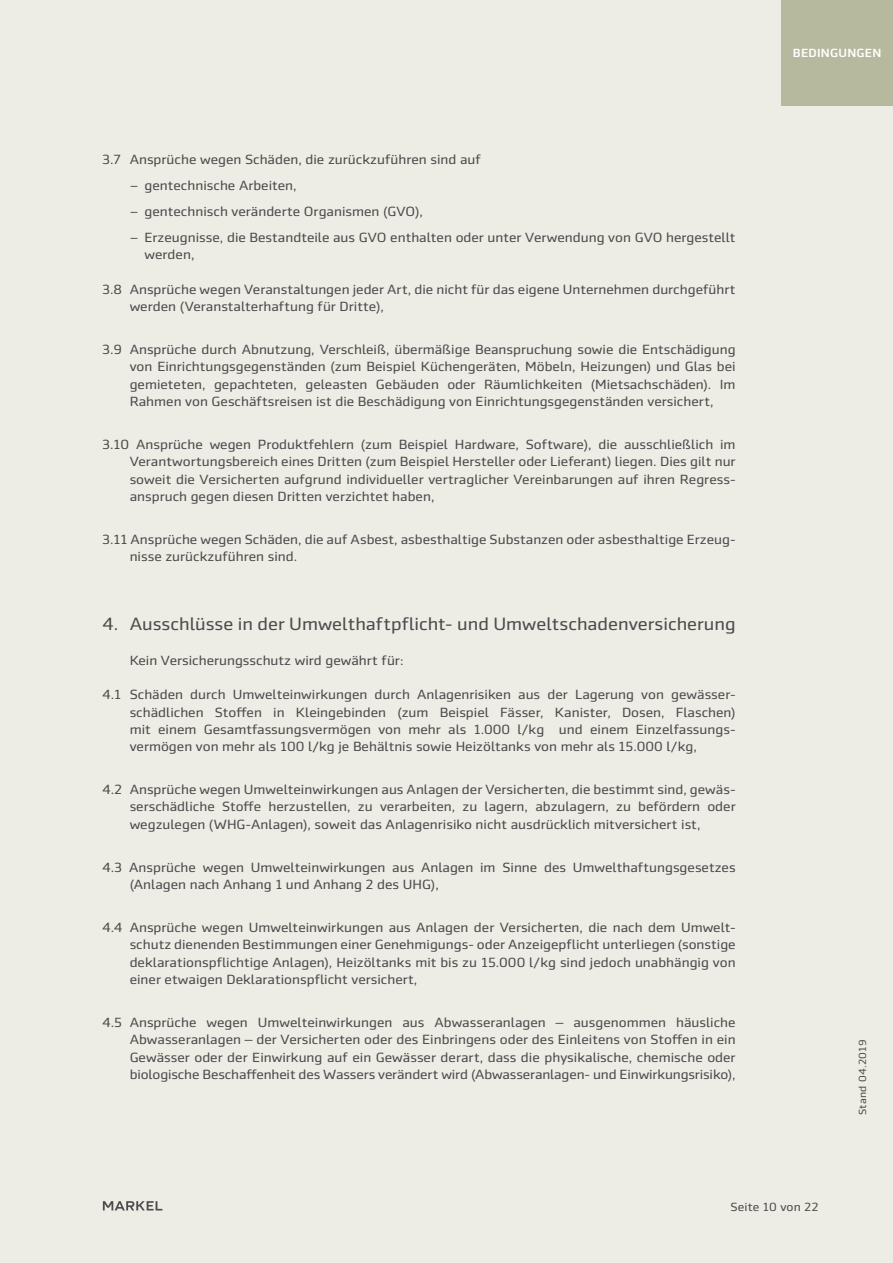
<style>
.page{position:relative;width:893px;height:1263px;background:#eeede5}
.page>*{position:absolute;margin:0;border:0;box-sizing:border-box;transform-origin:0 0}
.t1{font:18px "Markel Sans";color:#4d4b4d}
.t2{font:13.5px/17.2px "Markel Sans";color:#4d4b4d}
.t3{font:12px "Markel Sans";letter-spacing:.01em;color:#4d4b4d}
.t4{font:500 12px "Markel Sans";letter-spacing:.02em;color:#fff}
.t5{font:10.5px "Markel Sans";letter-spacing:.02em;color:#4d4b4d}
</style>
<div class="page">
<svg style="left:103px;top:1201px;width:59px;height:9px"></svg>
<div style="left:781px;top:0;width:112px;height:105px;background:#b7b99f"></div>
<p class="t2" style="left:130px;top:147px;width:607px;line-height:26px;text-indent:-28px">3.7 Ansprüche wegen Schäden, die zurückzuführen sind auf<br>‒ gentechnische Arbeiten,<br>‒ gentechnisch veränderte Organismen (GVO),<br>‒ Erzeugnisse, die Bestandteile aus GVO enthalten oder unter Verwendung von GVO hergestellt</p>
<p class="t2" style="left:145px;top:246px;width:51px">werden,</p>
<p class="t2" style="left:130px;top:281px;width:607px;text-indent:-28px">3.8 Ansprüche wegen Veranstaltungen jeder Art, die nicht für das eigene Unternehmen durchgeführt werden (Veranstalterhaftung für Dritte),</p>
<p class="t2" style="left:130px;top:341px;width:607px;text-align:justify;text-indent:-28px">3.9 Ansprüche durch Abnutzung, Verschleiß, übermäßige Beanspruchung sowie die Entschädigung von Einrichtungsgegenständen (zum Beispiel Küchengeräten, Möbeln, Heizungen) und Glas bei gemieteten, gepachteten, geleasten Gebäuden oder Räumlichkeiten (Mietsachschäden). Im Rahmen von Geschäftsreisen ist die Beschädigung von Einrichtungsgegenständen versichert,</p>
<p class="t2" style="left:130px;top:436px;width:607px;text-align:justify;text-indent:-28px">3.10 Ansprüche wegen Produktfehlern (zum Beispiel Hardware, Software), die ausschließlich im Verantwortungsbereich eines Dritten (zum Beispiel Hersteller oder Lieferant) liegen. Dies gilt nur soweit die Versicherten aufgrund individueller vertraglicher Vereinbarungen auf ihren Regress&shy;anspruch gegen diesen Dritten verzichtet haben,</p>
<p class="t2" style="left:130px;top:531px;width:607px;text-indent:-28px">3.11 Ansprüche wegen Schäden, die auf Asbest, asbesthaltige Substanzen oder asbesthaltige Erzeug&shy;nisse zurückzuführen sind.</p>
<h1 class="t1" style="left:102px;top:614px;width:635px">4. Ausschlüsse in der Umwelthaftpflicht- und Umweltschadenversicherung</h1>
<p class="t2" style="left:130px;top:652px;width:275px">Kein Versicherungsschutz wird gewährt für:</p>
<p class="t2" style="left:130px;top:686px;width:607px;text-indent:-28px">4.1 Schäden durch Umwelteinwirkungen durch Anlagenrisiken aus der Lagerung von gewässer&shy;schädlichen Stoffen in Kleingebinden (zum Beispiel Fässer, Kanister, Dosen, Flaschen) mit einem Gesamtfassungsvermögen von mehr als 1.000 l/kg und einem Einzelfassungs&shy;vermögen von mehr als 100 l/kg je Behältnis sowie Heizöltanks von mehr als 15.000 l/kg,</p>
<p class="t2" style="left:130px;top:781px;width:607px;text-align:justify;text-indent:-28px">4.2 Ansprüche wegen Umwelteinwirkungen aus Anlagen der Versicherten, die bestimmt sind, gewäs&shy;serschädliche Stoffe herzustellen, zu verarbeiten, zu lagern, abzulagern, zu befördern oder wegzulegen (WHG-Anlagen), soweit das Anlagenrisiko nicht ausdrücklich mitversichert ist,</p>
<p class="t2" style="left:130px;top:859px;width:607px;text-indent:-28px">4.3 Ansprüche wegen Umwelteinwirkungen aus Anlagen im Sinne des Umwelthaftungsgesetzes (Anlagen nach Anhang 1 und Anhang 2 des UHG),</p>
<p class="t2" style="left:130px;top:919px;width:607px;text-align:justify;text-indent:-28px">4.4 Ansprüche wegen Umwelteinwirkungen aus Anlagen der Versicherten, die nach dem Umwelt&shy;schutz dienenden Bestimmungen einer Genehmigungs- oder Anzeigepflicht unterliegen (sonstige deklarationspflichtige Anlagen), Heizöltanks mit bis zu 15.000 l/kg sind jedoch unabhängig von einer etwaigen Deklarationspflicht versichert,</p>
<p class="t2" style="left:130px;top:1014px;width:607px;text-align:justify;text-indent:-28px">4.5 Ansprüche wegen Umwelteinwirkungen aus Abwasseranlagen – ausgenommen häusliche Abwasseranlagen – der Versicherten oder des Einbringens oder des Einleitens von Stoffen in ein Gewässer oder der Einwirkung auf ein Gewässer derart, dass die physikalische, chemische oder biologische Beschaffenheit des Wassers verändert wird (Abwasseranlagen- und Einwirkungsrisiko),</p>
<p class="t4" style="left:793px;top:46px;width:90px">BEDINGUNGEN</p>
<p class="t5" style="left:857px;top:1115px;width:77px;rotate:-90deg">Stand 04.2019</p>
<p class="t3" style="left:730px;top:1200px;width:90px">Seite 10 von 22</p>
</div>
